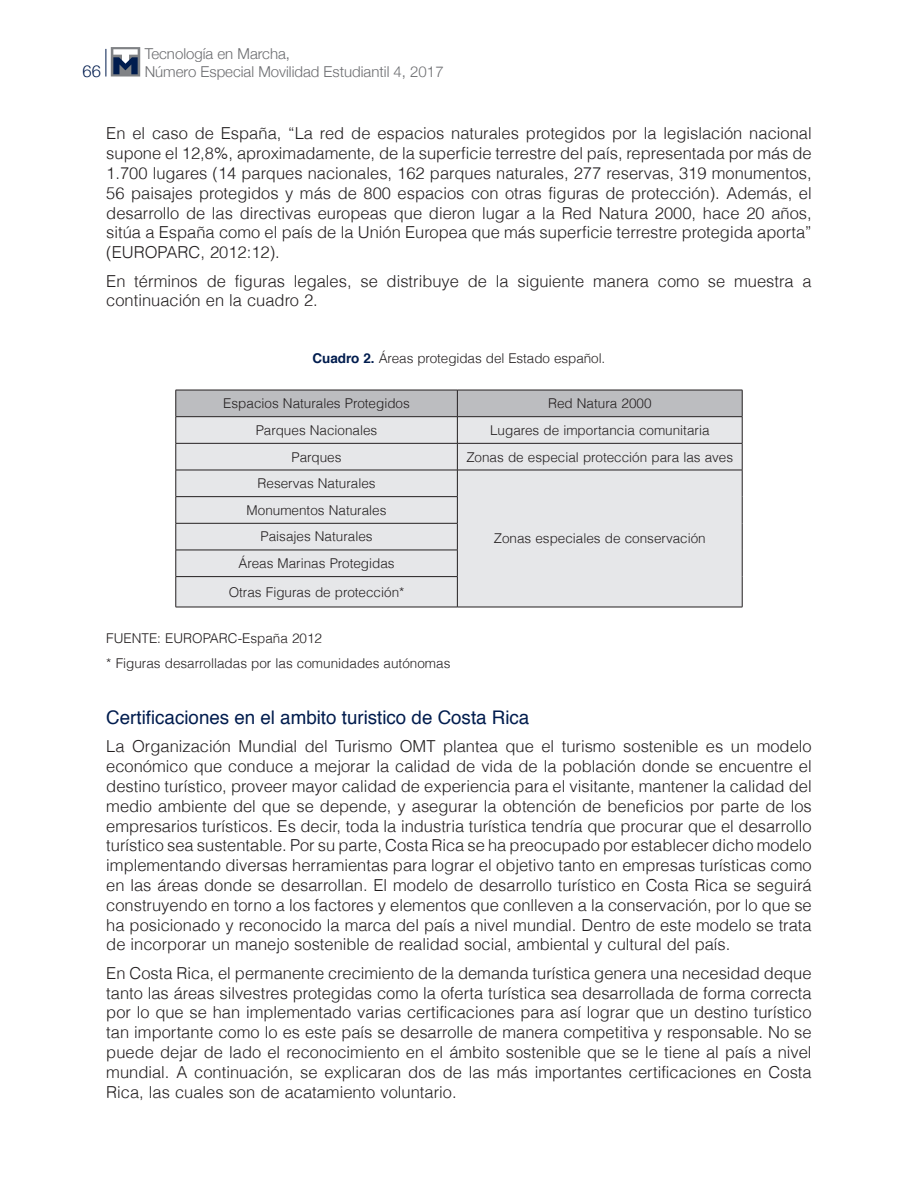
<style>
.page{position:relative;width:918px;height:1188px;background:#fff}
.page>*{position:absolute;margin:0;border:0;box-sizing:border-box;transform-origin:0 0}
._7subtitulo{font:18.75px "Helvetica";color:#001c4e}
._6texto{font:300 16.5px/19.8px "Helvetica";color:#231f20;text-align:justify}
.t1{font:300 16.5px "Helvetica Neue";color:#001c4e}
.t2{font:300 15px "Helvetica Neue";color:#6c6d70}
.textocuadros{font:300 13.5px "Helvetica";color:#231f20}
.fuente{font:300 13.5px "Helvetica";color:#231f20}
._9tituloscuadros1{font:300 13.5px "Helvetica";letter-spacing:-.005em;color:#231f20}
.s1{font-weight:700;color:#001c4e}
</style>
<div class="page">
<svg style="left:106px;top:49px;width:1px;height:28px"></svg>
<div style="left:111px;top:47px;width:29px;height:30px;background:#808285"></div>
<svg style="left:113px;top:49px;width:25px;height:25px"></svg>
<div style="left:177px;top:577px;width:565px;height:30px;background:#e6e7e9"></div>
<hr style="left:742px;top:577px;width:1px;height:30px;background:#231f20">
<hr style="left:457px;top:607px;width:285px;height:1px;background:#231f20">
<svg style="left:176px;top:390px;width:567px;height:187px;background:#dadbdd"></svg>
<hr style="left:176px;top:576px;width:282px;height:1px;background:#231f20">
<hr style="left:176px;top:577px;width:1px;height:30px;background:#231f20">
<hr style="left:457px;top:577px;width:1px;height:30px;background:#231f20">
<hr style="left:176px;top:607px;width:281px;height:1px;background:#231f20">
<p class="t2" style="left:145px;top:41px;width:147px">Tecnología en Marcha,</p>
<p class="t1" style="left:83px;top:57px;width:20px">66</p>
<p class="t2" style="left:145px;top:59px;width:300px">Número Especial Movilidad Estudiantil 4, 2017</p>
<p class="_6texto" style="left:106px;top:123px;width:707px">En el caso de España, “La red de espacios naturales protegidos por la legislación nacional supone el 12,8%, aproximadamente, de la superficie terrestre del país, representada por más de 1.700 lugares (14 parques nacionales, 162 parques naturales, 277 reservas, 319 monumentos, 56 paisajes protegidos y más de 800 espacios con otras figuras de protección). Además, el desarrollo de las directivas europeas que dieron lugar a la Red Natura 2000, hace 20 años, sitúa a España como el país de la Unión Europea que más superficie terrestre protegida aporta” (EUROPARC, 2012:12).</p>
<p class="_6texto" style="left:106px;top:270px;width:707px">En términos de figuras legales, se distribuye de la siguiente manera como se muestra a continuación en la cuadro 2.</p>
<p class="_9tituloscuadros1" style="left:313px;top:347px;width:294px"><span class="s1">Cuadro 2.</span> Áreas protegidas del Estado español.</p>
<p class="textocuadros" style="left:223px;top:393px;width:188px">Espacios Naturales Protegidos</p>
<p class="textocuadros" style="left:548px;top:393px;width:105px">Red Natura 2000</p>
<p class="textocuadros" style="left:256px;top:419px;width:123px">Parques Nacionales</p>
<p class="textocuadros" style="left:490px;top:419px;width:221px">Lugares de importancia comunitaria</p>
<p class="textocuadros" style="left:292px;top:446px;width:52px">Parques</p>
<p class="textocuadros" style="left:466px;top:446px;width:268px">Zonas de especial protección para las aves</p>
<p class="textocuadros" style="left:257px;top:473px;width:120px">Reservas Naturales</p>
<p class="textocuadros" style="left:247px;top:499px;width:141px">Monumentos Naturales</p>
<p class="textocuadros" style="left:260px;top:526px;width:114px">Paisajes Naturales</p>
<p class="textocuadros" style="left:238px;top:552px;width:158px">Áreas Marinas Protegidas</p>
<p class="textocuadros" style="left:229px;top:581px;width:177px">Otras Figuras de protección*</p>
<p class="fuente" style="left:106px;top:627px;width:217px">FUENTE: EUROPARC-España 2012</p>
<p class="fuente" style="left:106px;top:652px;width:346px">* Figuras desarrolladas por las comunidades autónomas</p>
<p class="_7subtitulo" style="left:106px;top:703px;width:425px">Certificaciones en el ambito turistico de Costa Rica</p>
<p class="_6texto" style="left:106px;top:736px;width:707px">La Organización Mundial del Turismo OMT plantea que el turismo sostenible es un modelo económico que conduce a mejorar la calidad de vida de la población donde se encuentre el destino turístico, proveer mayor calidad de experiencia para el visitante, mantener la calidad del medio ambiente del que se depende, y asegurar la obtención de beneficios por parte de los empresarios turísticos. Es decir, toda la industria turística tendría que procurar que el desarrollo turístico sea sustentable. Por su parte, Costa Rica se ha preocupado por establecer dicho modelo implementando diversas herramientas para lograr el objetivo tanto en empresas turísticas como en las áreas donde se desarrollan. El modelo de desarrollo turístico en Costa Rica se seguirá construyendo en torno a los factores y elementos que conlleven a la conservación, por lo que se ha posicionado y reconocido la marca del país a nivel mundial. Dentro de este modelo se trata de incorporar un manejo sostenible de realidad social, ambiental y cultural del país.</p>
<p class="_6texto" style="left:106px;top:962px;width:707px">En Costa Rica, el permanente crecimiento de la demanda turística genera una necesidad deque tanto las áreas silvestres protegidas como la oferta turística sea desarrollada de forma correcta por lo que se han implementado varias certificaciones para así lograr que un destino turístico tan importante como lo es este país se desarrolle de manera competitiva y responsable. No se puede dejar de lado el reconocimiento en el ámbito sostenible que se le tiene al país a nivel mundial. A continuación, se explicaran dos de las más importantes certificaciones en Costa Rica, las cuales son de acatamiento voluntario.</p>
<p class="textocuadros" style="left:494px;top:528px;width:213px">Zonas especiales de conservación</p>
</div>
